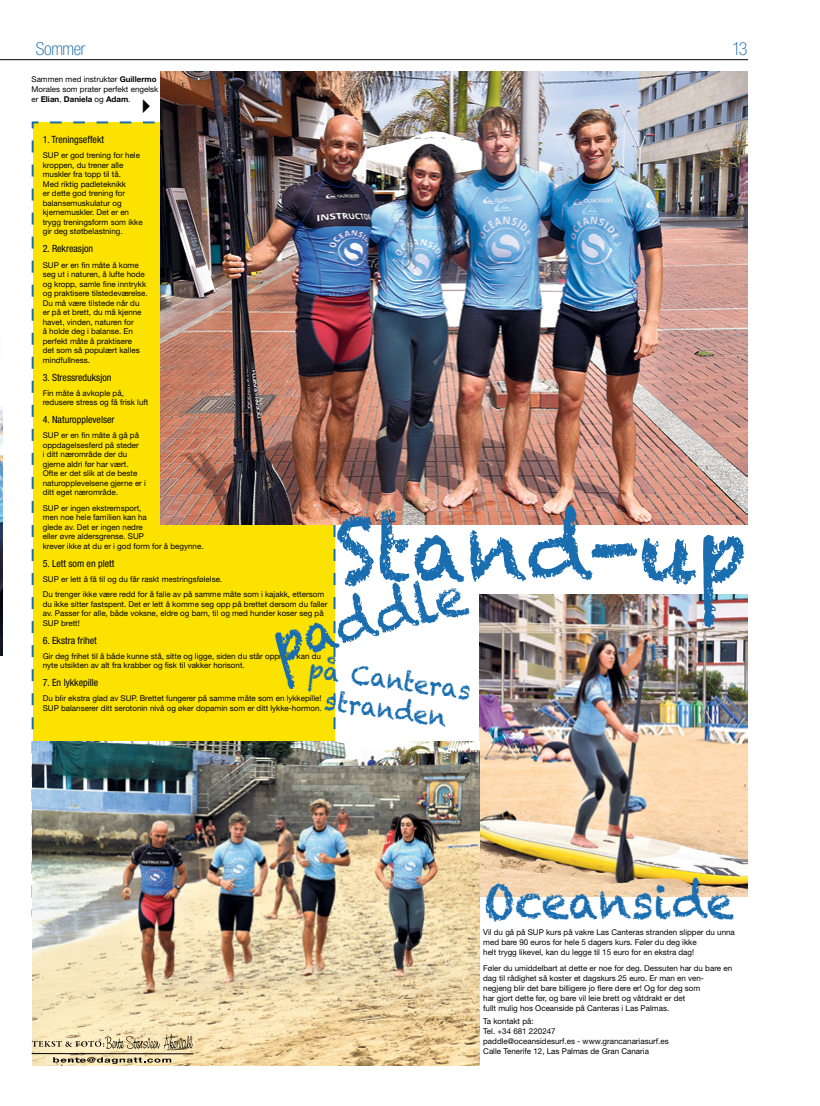
<style>
.page{position:relative;width:820px;height:1106px;background:#fff}
.page>*{position:absolute;margin:0;border:0;box-sizing:border-box;transform-origin:0 0}
.t1{font:87px "Chalkduster";color:#1a6eb0;scale:.93 1}
.t2{font:55px "Chalkduster";color:#1a6eb0;scale:.93 1}
.t3{font:47.2px "Chalkduster";color:#1a6eb0;scale:.93 1}
.t4{font:26px/30px "Chalkduster";color:#1a6eb0;text-align:center;scale:.93 1}
.t5{font:100 condensed 18px "Helvetica Neue LT Std";letter-spacing:-.025em;color:#005da4}
.t6{font:condensed 10px "Helvetica Neue LT Std";color:#000}
.t7{font:8px/9.5px "Helvetica Neue LT Std";color:#000}
.s1{font-weight:700}
</style>
<div class="page">
<div style="left:31px;top:120px;width:305px;height:797px;background:#fbe200"></div>
<img style="left:479px;top:594px;width:268px;height:302px">
<img style="left:32px;top:741px;width:447px;height:324px">
<img style="left:0;top:407px;width:2px;height:248px">
<img style="left:161px;top:71px;width:586px;height:453px">
<hr style="left:0;top:59px;width:747px;height:1px;background:#000">
<hr style="left:32px;top:1053px;width:161px;height:1px;background:#000">
<svg style="left:53px;top:1057px;width:118px;height:7px"></svg>
<svg style="left:32px;top:1034px;width:160px;height:14px;background:#cfc09b"></svg>
<h3 class="t5" style="left:36px;top:39px;width:51px">Sommer</h3>
<h3 class="t5" style="left:731px;top:39px;width:17px">13</h3>
<p class="t7" style="left:31px;top:74px;width:128px;line-height:10px">Sammen med instruktør <span class="s1">Guillermo<br></span>Morales som prater perfekt engelsk er <span class="s1">Elian</span>, <span class="s1">Daniela</span> og <span class="s1">Adam</span>.</p>
<p class="t6" style="left:43px;top:134px;width:63px">1. Treningseffekt</p>
<p class="t7" style="left:43px;top:151px;width:101px">SUP er god trening for hele kroppen, du trener alle muskler fra topp til tå.<br>Med riktig padleteknikk<br>er dette god trening for balansemuskulatur og kjernemuskler. Det er en trygg treningsform som ikke gir deg støtbelastning.</p>
<p class="t6" style="left:43px;top:243px;width:52px">2. Rekreasjon</p>
<p class="t7" style="left:43px;top:260px;width:106px">SUP er en fin måte å kome seg ut i naturen, å lufte hode og kropp, samle fine inntrykk og praktisere tilstedeværelse.<br>Du må være tilstede når du er på et brett, du må kjenne havet, vinden, naturen for<br>å holde deg i balanse. En perfekt måte å praktisere<br>det som så populært kalles mindfullness.</p>
<p class="t6" style="left:43px;top:371px;width:70px">3. Stressreduksjon</p>
<p class="t7" style="left:43px;top:388px;width:107px">Fin måte å avkople på, redusere stress og få frisk luft</p>
<p class="t6" style="left:43px;top:414px;width:73px">4. Naturopplevelser</p>
<p class="t7" style="left:43px;top:431px;width:105px">SUP er en fin måte å gå på oppdagelsesferd på steder<br>i ditt nærområde der du gjerne aldri før har vært.<br>Ofte er det slik at de beste naturopplevelsene gjerne er i ditt eget nærområde.</p>
<p class="t7" style="left:43px;top:503px;width:162px">SUP er ingen ekstremsport,<br>men noe hele familien kan ha<br>glede av. Det er ingen nedre<br>eller øvre aldersgrense. SUP<br>krever ikke at du er i god form for å begynne.</p>
<p class="t6" style="left:43px;top:557px;width:73px">5. Lett som en plett</p>
<p class="t7" style="left:43px;top:571px;width:283px;line-height:15.2px">SUP er lett å få til og du får raskt mestringsfølelse.<br>Du trenger ikke være redd for å falle av på samme måte som i kajakk, ettersom</p>
<p class="t7" style="left:43px;top:599px;width:286px">du ikke sitter fastspent. Det er lett å komme seg opp på brettet dersom du faller av. Passer for alle, både voksne, eldre og barn, til og med hunder koser seg på<br>SUP brett!</p>
<p class="t6" style="left:43px;top:634px;width:56px">6. Ekstra frihet</p>
<p class="t7" style="left:43px;top:651px;width:279px">Gir deg frihet til å både kunne stå, sitte og ligge, siden du står oppreist kan du nyte utsikten av alt fra krabber og fisk til vakker horisont.</p>
<p class="t6" style="left:43px;top:677px;width:57px">7. En lykkepille</p>
<p class="t7" style="left:43px;top:693px;width:280px">Du blir ekstra glad av SUP. Brettet fungerer på samme måte som en lykkepille!<br>SUP balanserer ditt serotonin nivå og øker dopamin som er ditt lykke-hormon.</p>
<h1 class="t1" style="left:335px;top:498px;width:443px">Stand-up</h1>
<h2 class="t2" style="left:264px;top:611px;width:216px;rotate:-14deg">paddle</h2>
<h3 class="t4" style="left:311px;top:653px;width:177px;rotate:8deg">på Canteras stranden</h3>
<h3 class="t3" style="left:483px;top:874px;width:271px">Oceanside</h3>
<p class="t7" style="left:483px;top:927px;width:253px;line-height:10px">Vil du gå på SUP kurs på vakre Las Canteras stranden slipper du unna med bare 90 euros for hele 5 dagers kurs. Føler du deg ikke<br>helt trygg likevel, kan du legge til 15 euro for en ekstra dag!</p>
<p class="t7" style="left:483px;top:962px;width:250px;line-height:10px">Føler du umiddelbart at dette er noe for deg. Dessuten har du bare en dag til rådighet så koster et dagskurs 25 euro. Er man en ven&shy;negjeng blir det bare billigere jo flere dere er! Og for deg som<br>har gjort dette før, og bare vil leie brett og våtdrakt er det<br>fullt mulig hos Oceanside på Canteras i Las Palmas.</p>
<p class="t7" style="left:483px;top:1015px;width:187px;line-height:10px">Ta kontakt på:<br>Tel. +34 681 220247<br>paddle@oceansidesurf.es - www.grancanariasurf.es Calle Tenerife 12, Las Palmas de Gran Canaria</p>
</div>
